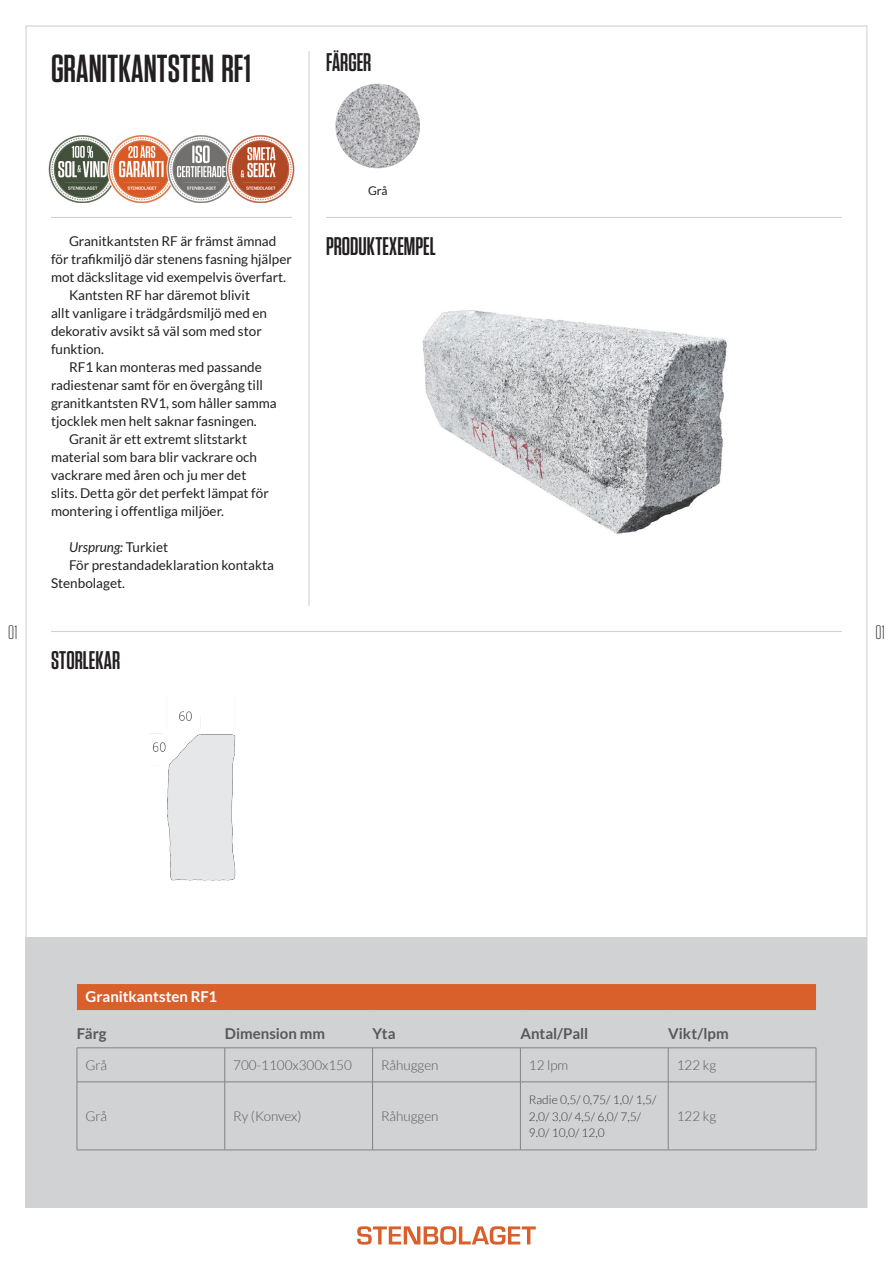
<style>
.page{position:relative;width:893px;height:1263px;background:#fff}
.page>*{position:absolute;margin:0;border:0;box-sizing:border-box;transform-origin:0 0}
.H3_5{font:600 39px "Tungsten Narrow";letter-spacing:.005em;color:#231f20}
.t1{font:600 25.5px "Tungsten Narrow";color:#231f20}
.t2{font:300 19.5px "Tungsten Narrow";color:#231f20}
.Lato-Bold-9-Grå{font:700 15px "Lato";color:#57585a}
.Lato-Bold-10-Vit{font:700 15px "Lato";letter-spacing:-.005em;color:#fff}
.Lato-Reg-9-Svart-IND{font:13.5px/18px "Lato";color:#231f20}
.Lato-Light-9-Grå{font:300 13.5px "Lato";color:#57585a}
.Lato-Reg-9-Svart-IND-2{font:italic 13.5px "Lato";color:#231f20}
.t3{font:300 12px/16.5px "Lato";color:#393534}
.Färg_1{font:12px "Lato";color:#231f20}
.s1{font-style:normal}
</style>
<div class="page">
<svg style="left:357px;top:1226px;width:179px;height:18px"></svg>
<div style="left:26px;top:938px;width:841px;height:270px;background:#d1d2d4"></div>
<hr style="left:51px;top:631px;width:791px;height:1px;background:#d1d2d4">
<hr style="left:326px;top:217px;width:516px;height:1px;background:#d1d2d4">
<hr style="left:51px;top:217px;width:241px;height:1px;background:#d1d2d4">
<hr style="left:308px;top:51px;width:2px;height:555px;background:#d1d2d4">
<img style="left:422px;top:310px;width:305px;height:224px">
<img style="left:335px;top:84px;width:85px;height:84px;border-radius:42px">
<img style="left:149px;top:711px;width:87px;height:170px">
<div style="left:77px;top:984px;width:739px;height:25px;background:#d9602b"></div>
<hr style="left:520px;top:1048px;width:1px;height:34px;background:#808285">
<hr style="left:520px;top:1082px;width:1px;height:68px;background:#808285">
<hr style="left:668px;top:1048px;width:1px;height:34px;background:#808285">
<hr style="left:668px;top:1082px;width:1px;height:68px;background:#808285">
<hr style="left:77px;top:1047px;width:148px;height:1px;background:#808285">
<hr style="left:77px;top:1048px;width:1px;height:34px;background:#808285">
<hr style="left:372px;top:1048px;width:1px;height:34px;background:#808285">
<hr style="left:77px;top:1081px;width:148px;height:1px;background:#808285">
<hr style="left:77px;top:1082px;width:1px;height:68px;background:#808285">
<hr style="left:372px;top:1082px;width:1px;height:68px;background:#808285">
<hr style="left:77px;top:1149px;width:148px;height:1px;background:#808285">
<hr style="left:225px;top:1047px;width:148px;height:1px;background:#808285">
<hr style="left:225px;top:1048px;width:1px;height:34px;background:#808285">
<hr style="left:373px;top:1047px;width:147px;height:1px;background:#808285">
<hr style="left:520px;top:1047px;width:148px;height:1px;background:#808285">
<hr style="left:668px;top:1047px;width:148px;height:1px;background:#808285">
<hr style="left:816px;top:1048px;width:1px;height:34px;background:#808285">
<hr style="left:225px;top:1081px;width:148px;height:1px;background:#808285">
<hr style="left:225px;top:1082px;width:1px;height:68px;background:#808285">
<hr style="left:373px;top:1081px;width:147px;height:1px;background:#808285">
<hr style="left:520px;top:1081px;width:148px;height:1px;background:#808285">
<hr style="left:668px;top:1081px;width:148px;height:1px;background:#808285">
<hr style="left:816px;top:1082px;width:1px;height:68px;background:#808285">
<hr style="left:225px;top:1149px;width:148px;height:1px;background:#808285">
<hr style="left:373px;top:1149px;width:147px;height:1px;background:#808285">
<hr style="left:520px;top:1149px;width:148px;height:1px;background:#808285">
<hr style="left:668px;top:1149px;width:148px;height:1px;background:#808285">
<hr style="left:77px;top:1009px;width:148px;height:1px;background:#d9602b">
<hr style="left:225px;top:1009px;width:148px;height:1px;background:#d9602b">
<hr style="left:373px;top:1009px;width:147px;height:1px;background:#d9602b">
<hr style="left:520px;top:1009px;width:148px;height:1px;background:#d9602b">
<hr style="left:668px;top:1009px;width:148px;height:1px;background:#d9602b">
<img style="left:48px;top:135px;width:247px;height:67px">
<p class="H3_5" style="left:51px;top:49px;width:202px">GRANITKANTSTEN RF1</p>
<h2 class="t1" style="left:326px;top:50px;width:47px">FÄRGER</h2>
<p class="Lato-Reg-9-Svart-IND" style="left:51px;top:232px;width:242px;text-align:center">Granitkantsten RF är främst ämnad<br>för trafikmiljö där stenens fasning hjälper mot däckslitage vid exempelvis överfart.</p>
<p class="Lato-Reg-9-Svart-IND" style="left:51px;top:286px;width:218px;text-indent:18px">Kantsten RF har däremot blivit allt vanligare i trädgårdsmiljö med en dekorativ avsikt så väl som med stor funktion.</p>
<p class="Lato-Reg-9-Svart-IND" style="left:51px;top:358px;width:227px;text-indent:18px">RF1 kan monteras med passande radiestenar samt för en övergång till granitkantsten RV1, som håller samma tjocklek men helt saknar fasningen.</p>
<p class="Lato-Reg-9-Svart-IND" style="left:51px;top:430px;width:219px;text-indent:18px">Granit är ett extremt slitstarkt material som bara blir vackrare och vackrare med åren och ju mer det slits. Detta gör det perfekt lämpat för montering i offentliga miljöer.</p>
<p class="Lato-Reg-9-Svart-IND-2" style="left:69px;top:539px;width:101px">Ursprung: <span class="s1">Turkiet</span></p>
<p class="Lato-Reg-9-Svart-IND" style="left:51px;top:556px;width:224px;text-indent:18px">För prestandadeklaration kontakta<br>Stenbolaget.</p>
<p class="Färg_1" style="left:368px;top:184px;width:21px">Grå</p>
<h2 class="t1" style="left:326px;top:234px;width:111px">PRODUKTEXEMPEL</h2>
<h3 class="t2" style="left:8px;top:623px;width:11px">01</h3>
<h3 class="t2" style="left:875px;top:623px;width:11px">01</h3>
<h2 class="t1" style="left:51px;top:647px;width:71px">STORLEKAR</h2>
<p class="Lato-Bold-10-Vit" style="left:85px;top:988px;width:133px">Granitkantsten RF1</p>
<p class="Lato-Bold-9-Grå" style="left:77px;top:1025px;width:31px">Färg</p>
<p class="Lato-Bold-9-Grå" style="left:225px;top:1025px;width:102px">Dimension mm</p>
<p class="Lato-Bold-9-Grå" style="left:373px;top:1025px;width:25px">Yta</p>
<p class="Lato-Bold-9-Grå" style="left:520px;top:1025px;width:69px">Antal/Pall</p>
<p class="Lato-Bold-9-Grå" style="left:668px;top:1025px;width:62px">Vikt/lpm</p>
<p class="Lato-Light-9-Grå" style="left:85px;top:1058px;width:23px">Grå</p>
<p class="Lato-Light-9-Grå" style="left:233px;top:1058px;width:120px">700-1100x300x150</p>
<p class="Lato-Light-9-Grå" style="left:381px;top:1058px;width:59px">Råhuggen</p>
<p class="Lato-Light-9-Grå" style="left:529px;top:1058px;width:41px">12 lpm</p>
<p class="Lato-Light-9-Grå" style="left:677px;top:1058px;width:41px">122 kg</p>
<p class="Lato-Light-9-Grå" style="left:85px;top:1109px;width:23px">Grå</p>
<p class="Lato-Light-9-Grå" style="left:233px;top:1109px;width:70px">Ry (Konvex)</p>
<p class="Lato-Light-9-Grå" style="left:381px;top:1109px;width:59px">Råhuggen</p>
<p class="t3" style="left:529px;top:1092px;width:129px">Radie 0,5/ 0,75/ 1,0/ 1,5/<br>2,0/ 3,0/ 4,5/ 6,0/ 7,5/<br>9.0/ 10,0/ 12,0</p>
<p class="Lato-Light-9-Grå" style="left:677px;top:1109px;width:41px">122 kg</p>
</div>
